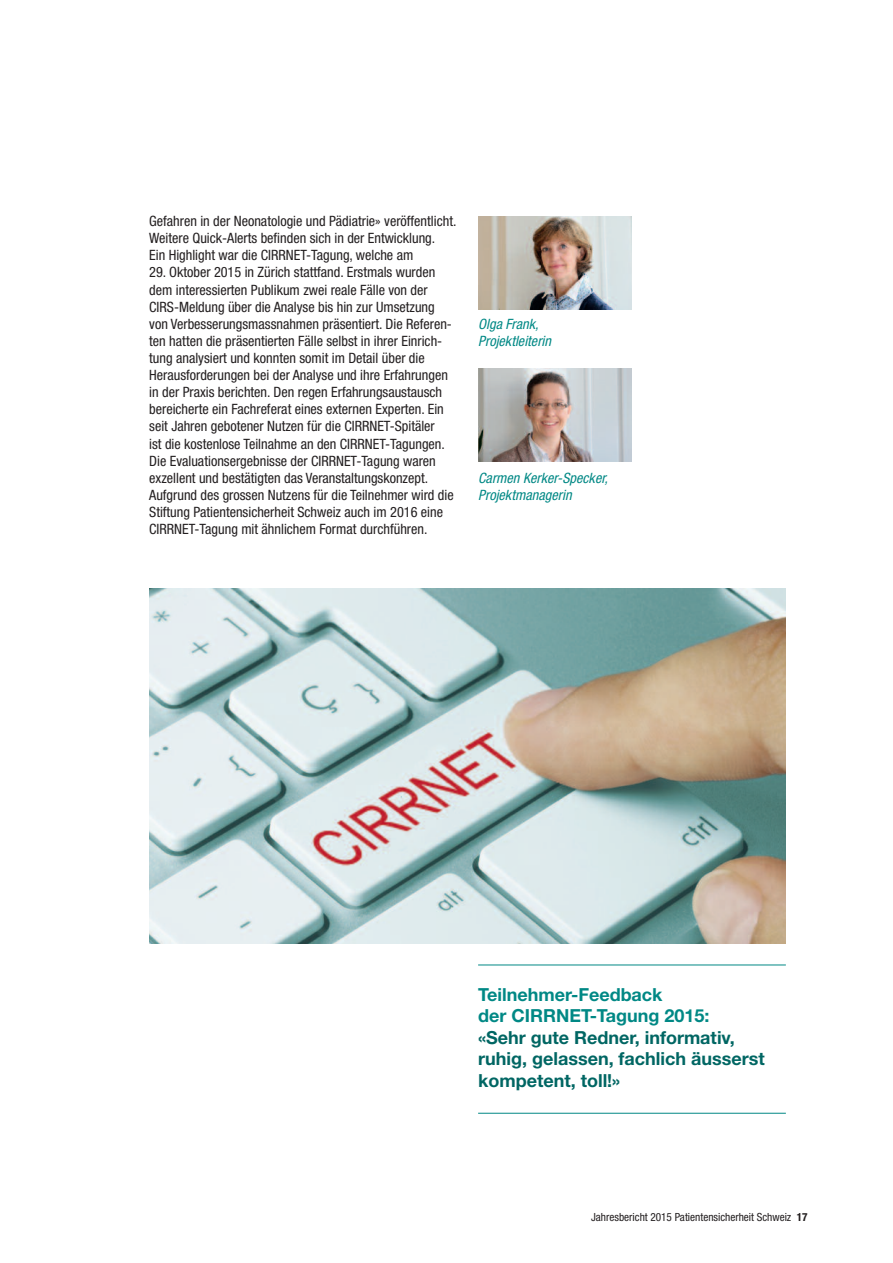
<style>
.page{position:relative;width:893px;height:1263px;background:#fff}
.page>*{position:absolute;margin:0;border:0;box-sizing:border-box;transform-origin:0 0}
.t1{font:700 18px/21.6px "Helvetica Neue";color:#006663}
.t2{font:700 18px/21.6px "Helvetica Neue";color:#008885}
.t3{font:condensed 14.25px/17.1px "Helvetica Neue";color:#231f20}
.t4{font:italic condensed 14.25px/17.1px "Helvetica Neue";letter-spacing:.005em;color:#008885}
.t5{font:condensed 11.25px "Helvetica Neue";color:#231f20}
.s1{font-weight:700}
</style>
<div class="page">
<img style="left:478px;top:368px;width:153px;height:94px">
<hr style="left:478px;top:964px;width:308px;height:1px;background:#008885">
<hr style="left:478px;top:1113px;width:308px;height:1px;background:#008885">
<img style="left:149px;top:589px;width:637px;height:354px">
<img style="left:478px;top:216px;width:153px;height:94px">
<p class="t3" style="left:149px;top:214px;width:309px">Gefahren in der Neonatologie und Pädiatrie» veröffentlicht.<br>Weitere Quick-Alerts befinden sich in der Entwicklung.<br>Ein Highlight war die CIRRNET-Tagung, welche am</p>
<p class="t3" style="left:149px;top:265px;width:306px">29. Oktober 2015 in Zürich stattfand. Erstmals wurden dem interessierten Publikum zwei reale Fälle von der CIRS-Meldung über die Analyse bis hin zur Umsetzung von Verbesserungsmassnahmen präsentiert. Die Referen&shy;ten hatten die präsentierten Fälle selbst in ihrer Einrich&shy;tung analysiert und konnten somit im Detail über die Herausforderungen bei der Analyse und ihre Erfahrungen in der Praxis berichten. Den regen Erfahrungsaustausch bereicherte ein Fachreferat eines externen Experten. Ein seit Jahren gebotener Nutzen für die CIRRNET-Spitäler<br>ist die kostenlose Teilnahme an den CIRRNET-Tagungen.<br>Die Evaluationsergebnisse der CIRRNET-Tagung waren exzellent und bestätigten das Veranstaltungskonzept.<br>Aufgrund des grossen Nutzens für die Teilnehmer wird die Stiftung Patientensicherheit Schweiz auch im 2016 eine CIRRNET-Tagung mit ähnlichem Format durchführen.</p>
<p class="t4" style="left:478px;top:316px;width:74px">Olga Frank,<br>Projektleiterin</p>
<p class="t4" style="left:478px;top:470px;width:131px">Carmen Kerker-Specker,<br>Projektmanagerin</p>
<p class="t2" style="left:478px;top:985px;width:233px">Teilnehmer-Feedback<br>der CIRRNET-Tagung 2015:</p>
<p class="t1" style="left:478px;top:1028px;width:288px">«Sehr gute Redner, informativ, ruhig, gelassen, fachlich äusserst kompetent, toll!»</p>
<p class="t5" style="left:591px;top:1213px;width:218px">Jahresbericht 2015 Patientensicherheit Schweiz <span class="s1">17</span></p>
</div>
